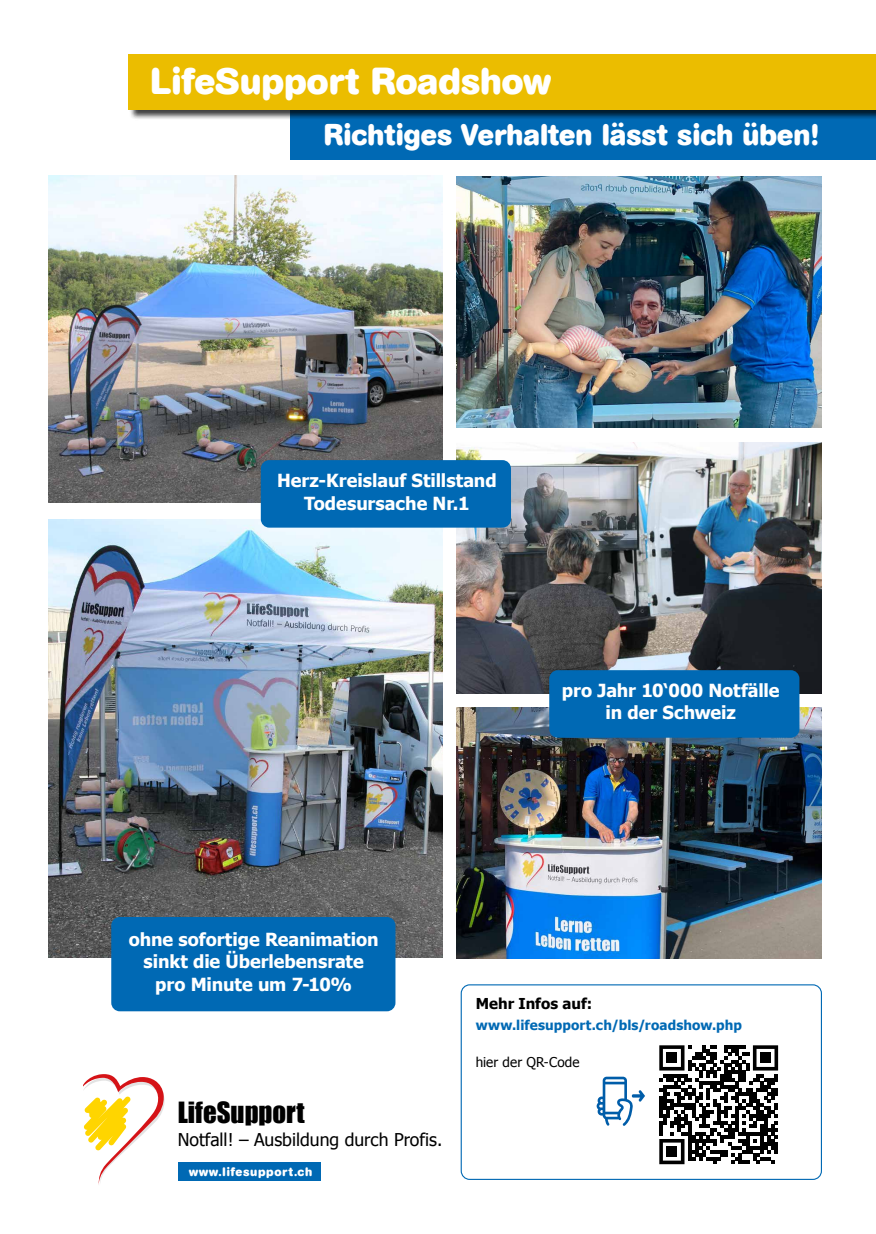
<style>
.page{position:relative;width:876px;height:1234px;background:#fff}
.page>*{position:absolute;margin:0;border:0;box-sizing:border-box;transform-origin:0 0}
.t1{font:700 37.5px "Agberg";letter-spacing:.015em;color:#fff}
.t2{font:700 30px "Agberg";letter-spacing:.015em;color:#fff}
.t3{font:26.85px "Impact";color:#000}
.t4{font:700 18px/22.5px "Tahoma";letter-spacing:-.005em;color:#fff;text-align:center}
.t5{font:17.55px "Tahoma";color:#000}
.t6{font:700 15px "Tahoma";letter-spacing:.005em;color:#000}
.t7{font:700 13.5px "Tahoma";letter-spacing:.01em;color:#0069b4}
.t8{font:13.5px "Tahoma";letter-spacing:.005em;color:#000}
.t9{font:700 12.45px "Agberg";letter-spacing:.07em;color:#fff}
</style>
<div class="page">
<img style="left:48px;top:175px;width:395px;height:327px">
<img style="left:48px;top:519px;width:395px;height:438px">
<img style="left:456px;top:176px;width:366px;height:251px">
<img style="left:456px;top:442px;width:366px;height:251px">
<img style="left:456px;top:707px;width:366px;height:250px">
<svg style="left:84px;top:1074px;width:81px;height:111px"></svg>
<div style="left:178px;top:1161px;width:143px;height:19px;background:#0069b4"></div>
<div style="left:461px;top:984px;width:361px;height:195px;border:1px solid #0069b4;border-radius:9px"></div>
<div style="left:261px;top:460px;width:250px;height:67px;background:#0069b4;border-radius:9px"></div>
<div style="left:549px;top:670px;width:250px;height:67px;background:#0069b4;border-radius:9px"></div>
<div style="left:111px;top:916px;width:284px;height:95px;background:#0069b4;border-radius:9px"></div>
<svg style="left:597px;top:1076px;width:48px;height:49px"></svg>
<svg style="left:659px;top:1045px;width:119px;height:118px"></svg>
<div style="left:666px;top:1052px;width:11px;height:11px;background:#000"></div>
<div style="left:760px;top:1052px;width:11px;height:11px;background:#000"></div>
<div style="left:666px;top:1145px;width:11px;height:11px;background:#000"></div>
<div style="left:290px;top:65px;width:586px;height:95px;background:#0069b4"></div>
<div style="left:130px;top:55px;width:746px;height:65px;background:#000;opacity:.75"></div>
<div style="left:129px;top:54px;width:747px;height:56px;background:#ebbd00"></div>
<h1 class="t1" style="left:151px;top:60px;width:402px">LifeSupport Roadshow</h1>
<h2 class="t2" style="left:324px;top:117px;width:495px">Richtiges Verhalten lässt sich üben!</h2>
<p class="t4" style="left:277px;top:468px;width:221px">Herz-Kreislauf Stillstand<br>Todesursache Nr.1</p>
<p class="t4" style="left:562px;top:677px;width:219px">pro Jahr 10‘000 Notfälle in der Schweiz</p>
<p class="t4" style="left:129px;top:926px;width:251px">ohne sofortige Reanimation sinkt die Überlebensrate pro Minute um 7-10%</p>
<h3 class="t3" style="left:178px;top:1095px;width:128px">LifeSupport</h3>
<p class="t5" style="left:178px;top:1128px;width:266px">Notfall! – Ausbildung durch Profis.</p>
<p class="t9" style="left:189px;top:1164px;width:124px">www.lifesupport.ch</p>
<p class="t6" style="left:476px;top:992px;width:118px">Mehr Infos auf:</p>
<p class="t7" style="left:476px;top:1015px;width:268px">www.lifesupport.ch/bls/roadshow.php</p>
<p class="t8" style="left:476px;top:1053px;width:105px">hier der QR-Code</p>
</div>
